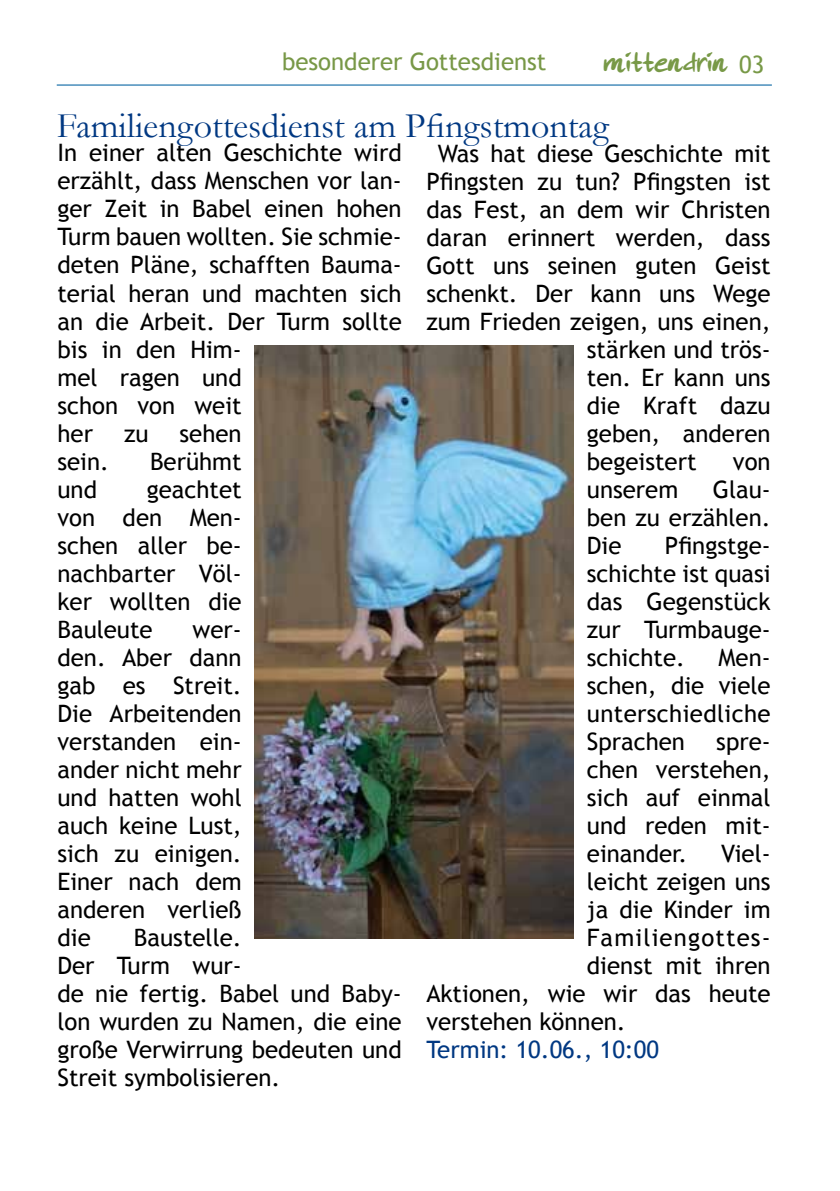
<style>
.page{position:relative;width:840px;height:1191px;background:#fff}
.page>*{position:absolute;margin:0;border:0;box-sizing:border-box;transform-origin:0 0}
.t1{font:36px "Garamond";color:#003882}
.t2{font:28px "Rodide Asis";color:#789947}
.t3{font:24px/28px "Trebuchet MS";color:#000;text-align:justify}
.t4{font:24px "Trebuchet MS";color:#789847}
.t5{font:24px "Trebuchet MS";color:#003882}
.t6{font:24px "Trebuchet MS";letter-spacing:.045em;color:#000}
.s1{font-family:"Trebuchet MS";font-size:24px}
</style>
<div class="page">
<hr style="left:57px;top:84px;width:714px;height:2px;background:#488dbb">
<img style="left:255px;top:346px;width:318px;height:592px">
<p class="t4" style="left:282px;top:48px;width:266px">besonderer Gottesdienst</p>
<p class="t2" style="left:603px;top:49px;width:162px">mittendrin <span class="s1">03</span></p>
<h1 class="t1" style="left:57px;top:104px;width:553px">Familiengottesdienst am Pfingstmontag</h1>
<p class="t3" style="left:57px;top:139px;width:345px;text-align:left">In einer alten Geschichte wird erzählt, dass Menschen vor lan&shy;ger Zeit in Babel einen hohen<br>Turm bauen wollten. Sie schmie&shy;deten Pläne, schafften Bauma&shy;terial heran und machten sich an die Arbeit. Der Turm sollte bis in den Him-<br>mel ragen und<br>schon von weit<br>her</p>
<p class="t3" style="left:437px;top:139px;width:334px">Was hat diese Geschichte mit</p>
<p class="t3" style="left:426px;top:167px;width:345px">Pfingsten zu tun? Pfingsten ist</p>
<p class="t3" style="left:426px;top:195px;width:345px">das Fest, an dem wir Christen</p>
<p class="t3" style="left:426px;top:223px;width:345px">daran erinnert werden, dass</p>
<p class="t3" style="left:426px;top:251px;width:345px">Gott uns seinen guten Geist</p>
<p class="t3" style="left:426px;top:279px;width:345px">schenkt. Der kann uns Wege</p>
<p class="t3" style="left:426px;top:307px;width:345px">zum Frieden zeigen, uns einen,</p>
<p class="t3" style="left:586px;top:336px;width:185px">stärken und trös-</p>
<p class="t3" style="left:586px;top:364px;width:185px">ten. Er kann uns</p>
<p class="t3" style="left:586px;top:392px;width:185px">die Kraft dazu</p>
<p class="t3" style="left:586px;top:420px;width:185px">geben, anderen</p>
<p class="t3" style="left:586px;top:448px;width:111px">begeistert</p>
<p class="t3" style="left:732px;top:448px;width:39px">von</p>
<p class="t3" style="left:586px;top:476px;width:93px">unserem</p>
<p class="t3" style="left:124px;top:419px;width:26px">zu</p>
<p class="t3" style="left:179px;top:419px;width:64px">sehen</p>
<p class="t3" style="left:57px;top:447px;width:53px">sein.</p>
<p class="t3" style="left:150px;top:447px;width:93px">Berühmt</p>
<p class="t3" style="left:57px;top:475px;width:41px">und</p>
<p class="t3" style="left:57px;top:475px;width:186px;text-indent:89px">geachtet von den Men&shy;schen aller be&shy;nachbarter Völ&shy;ker wollten die Bauleute</p>
<p class="t3" style="left:586px;top:476px;width:185px;text-indent:126px">Glau&shy;ben zu erzählen.<br>Die</p>
<p class="t3" style="left:586px;top:532px;width:185px;text-indent:78px">Pfingstge&shy;schichte ist quasi das Gegenstück zur Turmbauge&shy;schichte.</p>
<p class="t3" style="left:57px;top:615px;width:186px;text-indent:135px">wer&shy;den. Aber dann gab es Streit.<br>Die Arbeitenden verstanden ein&shy;ander nicht mehr und hatten wohl auch keine Lust, sich zu einigen.<br>Einer nach dem anderen verließ die</p>
<p class="t3" style="left:586px;top:644px;width:185px;text-indent:132px">Men&shy;schen, die viele unterschiedliche Sprachen</p>
<p class="t3" style="left:586px;top:728px;width:185px;text-indent:129px">spre&shy;chen verstehen, sich auf einmal und reden mit&shy;einander.</p>
<p class="t3" style="left:720px;top:840px;width:51px">Viel-</p>
<p class="t3" style="left:586px;top:868px;width:185px">leicht zeigen uns</p>
<p class="t3" style="left:586px;top:896px;width:185px">ja die Kinder im</p>
<p class="t6" style="left:586px;top:923px;width:185px">Familiengottes-</p>
<p class="t3" style="left:586px;top:952px;width:185px">dienst mit ihren</p>
<p class="t3" style="left:426px;top:980px;width:345px">Aktionen, wie wir das heute</p>
<p class="t3" style="left:426px;top:1008px;width:201px">verstehen können.</p>
<p class="t5" style="left:426px;top:1035px;width:234px">Termin: 10.06., 10:00</p>
<p class="t3" style="left:57px;top:923px;width:345px;text-align:left;text-indent:76px">Baustelle.<br>Der Turm wur-<br>de nie fertig. Babel und Baby&shy;lon wurden zu Namen, die eine große Verwirrung bedeuten und<br>Streit symbolisieren.</p>
</div>
